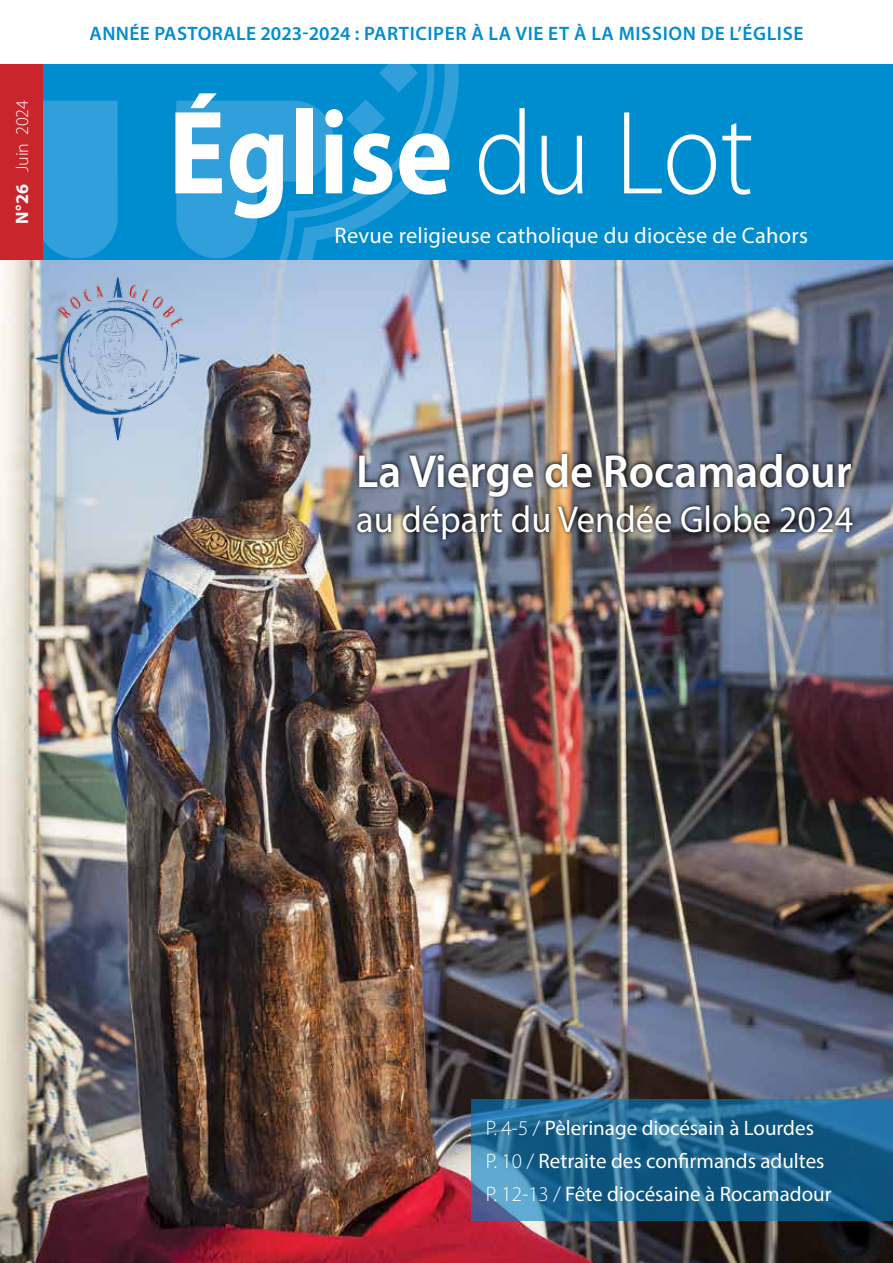
<style>
.page{position:relative;width:893px;height:1263px;background:#fff}
.page>*{position:absolute;margin:0;border:0;box-sizing:border-box;transform-origin:0 0}
.t1{font:700 120px "Myriad Pro";color:#fff;scale:.9 1}
.t2{font:600 46.5px "Myriad Pro";color:#fff}
.t3{font:37.5px "Myriad Pro";color:#fff}
.t4{font:22.5px "Myriad Pro";letter-spacing:.01em;color:#fff}
.t5{font:21px/33px "Myriad Pro";color:#fff}
.t6{font:600 19.5px "Myriad Pro";letter-spacing:.03em;color:#008dd0}
.t7{font:300 18px "Myriad Pro";color:#fff}
.s1{font-weight:700}
.s2{font-weight:300}
</style>
<div class="page">
<img style="left:0;top:259px;width:893px;height:1004px">
<div style="left:0;top:64px;width:893px;height:195px;background:#008dd0"></div>
<svg style="left:434px;top:64px;width:25px;height:97px"></svg>
<svg style="left:43px;top:64px;width:391px;height:172px"></svg>
<svg style="left:379px;top:64px;width:39px;height:28px"></svg>
<svg style="left:346px;top:99px;width:39px;height:39px"></svg>
<div style="left:43px;top:101px;width:75px;height:158px;background:#319fd9"></div>
<svg style="left:176px;top:101px;width:160px;height:158px"></svg>
<div style="left:0;top:64px;width:43px;height:195px;background:#c9252c"></div>
<svg style="left:471px;top:1099px;width:422px;height:122px;background:#1f6691"></svg>
<img style="left:353px;top:449px;width:504px;height:95px">
<img style="left:33px;top:273px;width:169px;height:169px">
<p class="t7" style="left:11px;top:224px;width:125px;rotate:-90deg"><span class="s1">N°26</span> Juin 2024</p>
<p class="t6" style="left:90px;top:22px;width:715px">ANNÉE PASTORALE 2023-2024 : PARTICIPER À LA VIE ET À LA MISSION DE L’ÉGLISE</p>
<h1 class="t1" style="left:168px;top:75px;width:652px">église <span class="s2">du lot</span></h1>
<p class="t4" style="left:335px;top:222px;width:475px">Revue religieuse catholique du diocèse de Cahors</p>
<h2 class="t2" style="left:356px;top:441px;width:497px">LA VIERGE DE ROCAMADOUR</h2>
<h3 class="t3" style="left:356px;top:496px;width:499px">au départ du Vendée Globe 2024</h3>
<p class="t5" style="left:486px;top:1111px;width:347px"><span class="s2">P. 4-5 /</span> Pèlerinage diocésain à Lourdes<br><span class="s2">P. 10 /</span> Retraite des confirmands adultes<br><span class="s2">P. 12-13 /</span> Fête diocésaine à Rocamadour</p>
</div>
